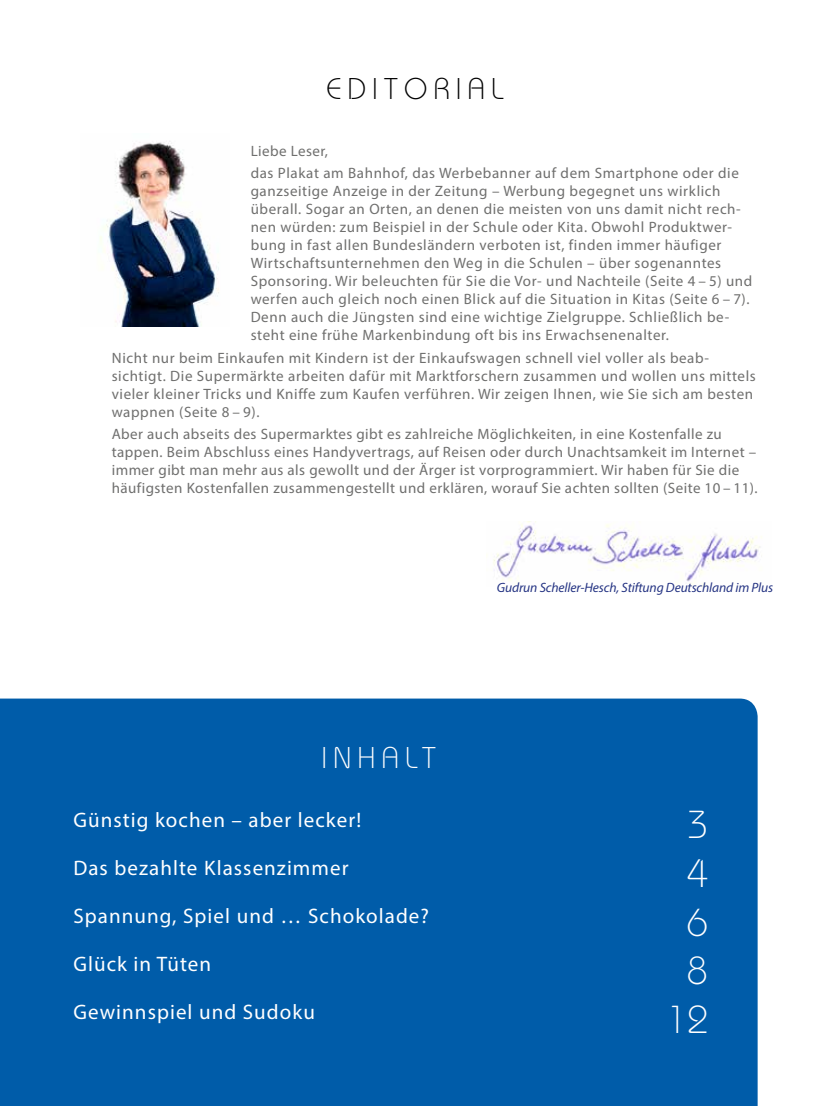
<style>
.page{position:relative;width:830px;height:1106px;background:#fff}
.page>*{position:absolute;margin:0;border:0;box-sizing:border-box;transform-origin:0 0}
.t1{font:300 39px/48.6px "Bauhaus IT Cby BT";color:#fff;text-align:center}
.t2{font:300 30px "Bauhaus IT Cby BT";letter-spacing:.2em;color:#000}
.t3{font:300 30px "Bauhaus IT Cby BT";letter-spacing:.2em;color:#fff}
.t4{font:21px "Myriad Pro";letter-spacing:.05em;color:#fff}
.t5{font:15px/18px "Myriad Pro";letter-spacing:.04em;color:#6f6f6e}
.t6{font:italic 13.5px "Myriad Pro";letter-spacing:-.01em;color:#253483}
</style>
<div class="page">
<div style="left:0;top:698px;width:757px;height:408px;background:#005ca9"></div>
<img style="left:100px;top:141px;width:119px;height:185px">
<img style="left:493px;top:521px;width:269px;height:65px">
<h2 class="t2" style="left:326px;top:71px;width:178px">EDITORIAL</h2>
<p class="t5" style="left:250px;top:140px;width:489px;line-height:22.2px">Liebe Leser,<br>das Plakat am Bahnhof, das Werbebanner auf dem Smartphone oder die</p>
<p class="t5" style="left:250px;top:182px;width:503px">ganzseitige Anzeige in der Zeitung – Werbung begegnet uns wirklich überall. Sogar an Orten, an denen die meisten von uns damit nicht rech&shy;nen würden: zum Beispiel in der Schule oder Kita. Obwohl Produktwer&shy;bung in fast allen Bundesländern verboten ist, finden immer häufiger Wirtschaftsunternehmen den Weg in die Schulen – über sogenanntes Sponsoring. Wir beleuchten für Sie die Vor- und Nachteile (Seite 4 – 5) und werfen auch gleich noch einen Blick auf die Situation in Kitas (Seite 6 – 7).<br>Denn auch die Jüngsten sind eine wichtige Zielgruppe. Schließlich be&shy;steht eine frühe Markenbindung oft bis ins Erwachsenenalter.</p>
<p class="t5" style="left:112px;top:348px;width:645px">Nicht nur beim Einkaufen mit Kindern ist der Einkaufswagen schnell viel voller als beab&shy;sichtigt. Die Supermärkte arbeiten dafür mit Marktforschern zusammen und wollen uns mittels vieler kleiner Tricks und Kniffe zum Kaufen verführen. Wir zeigen Ihnen, wie Sie sich am besten wappnen (Seite 8 – 9).</p>
<p class="t5" style="left:112px;top:424px;width:647px">Aber auch abseits des Supermarktes gibt es zahlreiche Möglichkeiten, in eine Kostenfalle zu tappen. Beim Abschluss eines Handyvertrags, auf Reisen oder durch Unachtsamkeit im Internet – immer gibt man mehr aus als gewollt und der Ärger ist vorprogrammiert. Wir haben für Sie die häufigsten Kostenfallen zusammengestellt und erklären, worauf Sie achten sollten (Seite 10 – 11).</p>
<h2 class="t3" style="left:321px;top:739px;width:116px">INHALT</h2>
<h3 class="t4" style="left:73px;top:807px;width:289px">Günstig kochen – aber lecker!</h3>
<h3 class="t4" style="left:73px;top:855px;width:276px">Das bezahlte Klassenzimmer</h3>
<h3 class="t4" style="left:73px;top:903px;width:357px">Spannung, Spiel und … Schokolade?</h3>
<h3 class="t4" style="left:73px;top:951px;width:139px">Glück in Tüten</h3>
<h3 class="t4" style="left:73px;top:999px;width:243px">Gewinnspiel und Sudoku</h3>
<p class="t6" style="left:496px;top:579px;width:278px">Gudrun Scheller-Hesch, Stiftung Deutschland im Plus</p>
<h1 class="t1" style="left:665px;top:799px;width:43px">3<br>4<br>6<br>8<br>12</h1>
</div>
